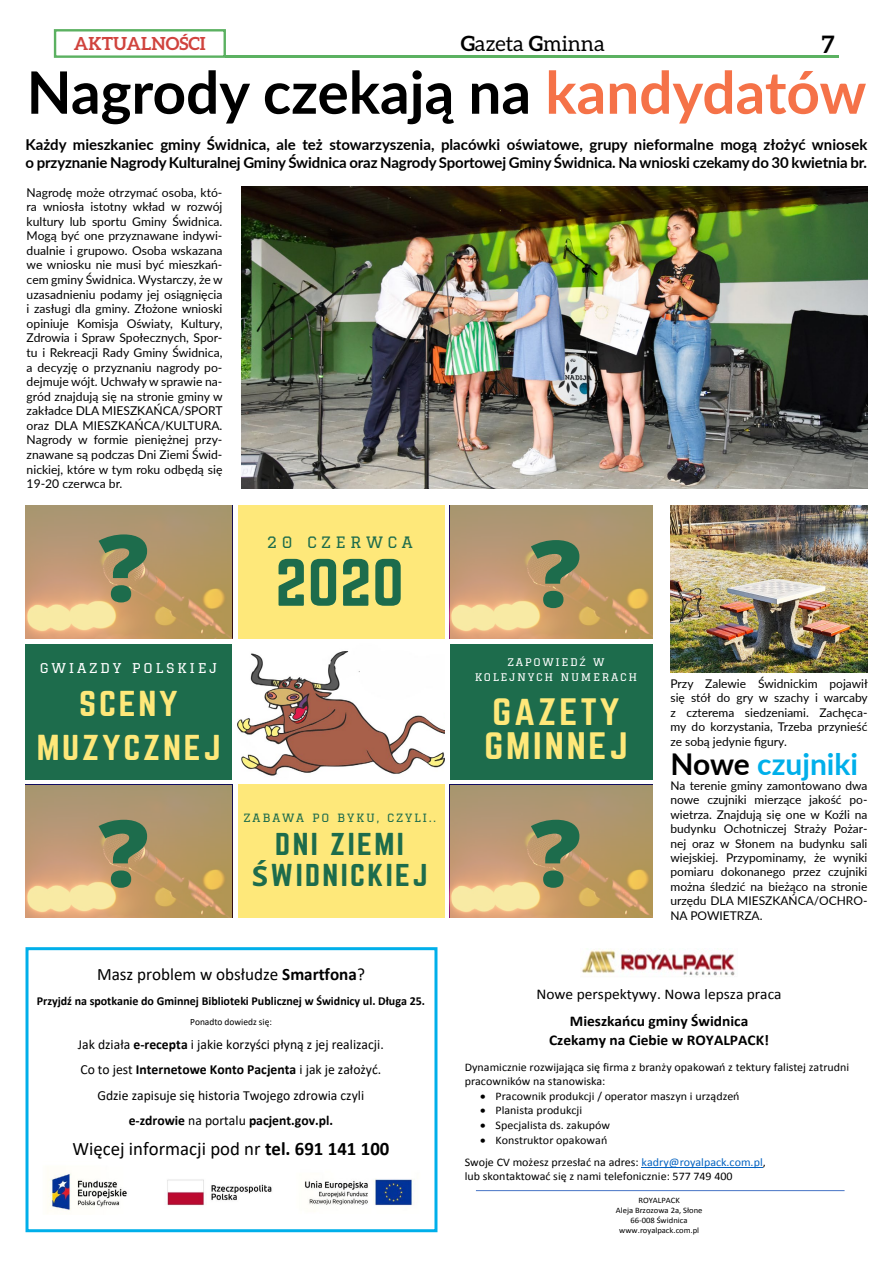
<style>
.page{position:relative;width:893px;height:1263px;background:#fff}
.page>*{position:absolute;margin:0;border:0;box-sizing:border-box;transform-origin:0 0}
.t1{font:800 92.4px "Open Sans";color:#1d6c4c;scale:1.08 1}
.t2{font:58.65px "Norwester";color:#1d6c4c;scale:1.08 1}
.t3{font:700 58.5px "Lato";color:#000}
.t4{font:33.45px/34.3px "Norwester";letter-spacing:.08em;color:#fee87a;scale:1.08 1}
.t5{font:31.5px/43.7px "Norwester";letter-spacing:.08em;color:#fee87a;text-align:center;scale:1.08 1}
.t6{font:700 30px "Lato";color:#00afea}
.t7{font:27.75px/30.9px "Norwester";letter-spacing:.08em;color:#1d6c4c;text-align:center;scale:1.08 1}
.t8{font:700 24px "Aleo";color:#000}
.t9{font:21px "Aleo";color:#000}
.t10{font:19.05px "Calibri";color:#000}
.t11{font:700 18px "Aleo";color:#d0433d}
.t12{font:17.4px "Calibri";color:#000}
.t13{font:15.3px "Graduate";letter-spacing:.26em;color:#1d6c4c;scale:1.08 1}
.t14{font:700 15px/18px "Lato";letter-spacing:-.01em;color:#000}
.t15{font:700 14.85px/18px "Calibri";color:#000;text-align:center;scale:1.04 1}
.t16{font:14.85px "Calibri";color:#000;scale:1.04 1}
.t17{font:13.8px/25.2px "Calibri";color:#000;text-align:center}
.t18{font:13.2px "Graduate";letter-spacing:.19em;color:#fff;scale:1.08 1}
.t19{font:12.15px/14.5px "Lato";color:#000;text-align:justify}
.t20{font:700 12.15px "Calibri";color:#000}
.t21{font:12px/14.4px "Lato";color:#000;text-align:justify}
.t22{font:11.55px/14.1px "Calibri";color:#000;scale:1.04 1}
.t23{font:11.1px "Graduate";letter-spacing:.15em;color:#1d6c4c;scale:1.08 1}
.t24{font:10.35px/14.5px "Graduate";letter-spacing:.15em;color:#fff;text-align:center;scale:1.08 1}
.t25{font:9.6px "Calibri";color:#000}
.t26{font:8.25px/10.1px "Calibri";letter-spacing:-.005em;color:#000;text-align:center;scale:1.04 1}
.s1{font-weight:700}
.s2{color:#f57248}
.s3{font-family:"Noto Sans"}
.s4{font-family:"Noto Sans";font-weight:700}
.s5{color:#000}
.s6{color:#0563c1}
</style>
<div class="page">
<hr style="left:226px;top:56px;width:613px;height:2px;background:#5bb161">
<div style="left:54px;top:29px;width:172px;height:29px;background:#fff;border:2px solid #5bb161"></div>
<img style="left:670px;top:505px;width:197px;height:168px">
<img style="left:241px;top:187px;width:626px;height:301px">
<img style="left:48px;top:1173px;width:367px;height:38px">
<hr style="left:642px;top:1167px;width:121px;height:1px;background:#0563c1">
<img style="left:581px;top:948px;width:154px;height:29px">
<hr style="left:476px;top:1190px;width:368px;height:1px;background:#4472c4">
<div style="left:26px;top:947px;width:411px;height:285px;border:3px solid #00afea"></div>
<div style="left:238px;top:505px;width:206px;height:134px;background:#fee87a"></div>
<div style="left:26px;top:644px;width:206px;height:135px;background:#1d6c4c"></div>
<img style="left:238px;top:651px;width:206px;height:125px">
<div style="left:450px;top:644px;width:202px;height:135px;background:#1d6c4c"></div>
<div style="left:238px;top:784px;width:206px;height:134px;background:#fee87a"></div>
<svg style="left:26px;top:505px;width:206px;height:134px"></svg>
<svg style="left:451px;top:505px;width:201px;height:134px"></svg>
<svg style="left:26px;top:785px;width:206px;height:133px"></svg>
<svg style="left:451px;top:785px;width:201px;height:133px"></svg>
<h3 class="t11" style="left:74px;top:33px;width:133px">AKTUALNOŚCI</h3>
<h3 class="t9" style="left:461px;top:31px;width:146px"><span class="s1">G</span>azeta <span class="s1">G</span>minna</h3>
<h3 class="t8" style="left:822px;top:30px;width:14px">7</h3>
<h3 class="t3" style="left:27px;top:49px;width:841px">Nagrody czekają na <span class="s2">kandydatów</span></h3>
<p class="t14" style="left:26px;top:135px;width:843px">Każdy mieszkaniec gminy Świdnica, ale też stowarzyszenia, placówki oświatowe, grupy nieformalne mogą złożyć wniosek o przyznanie Nagrody Kulturalnej Gminy Świdnica oraz Nagrody Sportowej Gminy Świdnica. Na wnioski czekamy do 30 kwietnia br.</p>
<p class="t19" style="left:27px;top:184px;width:198px">Nagrodę może otrzymać osoba, któ&shy;ra wniosła istotny wkład w rozwój kultury lub sportu Gminy Świdnica.<br>Mogą być one przyznawane indywi&shy;dualnie i grupowo. Osoba wskazana we wniosku nie musi być mieszkań&shy;cem gminy Świdnica. Wystarczy, że w uzasadnieniu podamy jej osiągnięcia i zasługi dla gminy. Złożone wnioski opiniuje Komisja Oświaty, Kultury, Zdrowia i Spraw Społecznych, Spor&shy;tu i Rekreacji Rady Gminy Świdnica, a decyzję o przyznaniu nagrody po&shy;dejmuje wójt. Uchwały w sprawie na&shy;gród znajdują się na stronie gminy w zakładce DLA MIESZKAŃCA/SPORT oraz DLA MIESZKAŃCA/KULTURA.<br>Nagrody w formie pieniężnej przy&shy;znawane są podczas Dni Ziemi Świd&shy;nickiej, które w tym roku odbędą się 19-20 czerwca br.</p>
<h1 class="t1" style="left:99px;top:497px;width:48px">?</h1>
<h1 class="t1" style="left:531px;top:503px;width:48px">?</h1>
<p class="t13" style="left:267px;top:533px;width:137px">20 CZERWCA</p>
<h2 class="t2" style="left:275px;top:554px;width:120px">2020</h2>
<p class="t18" style="left:40px;top:660px;width:166px">GWIAZDY POLSKIEJ</p>
<h3 class="t5" style="left:37px;top:683px;width:172px">SCENY<br>MUZYCZNEJ</h3>
<p class="t24" style="left:475px;top:655px;width:152px">ZAPOWIED<span class="s3">Ź</span> W<br>KOLEJNYCH NUMERACH</p>
<h3 class="t4" style="left:484px;top:695px;width:134px">GAZETY<br>GMINNEJ</h3>
<p class="t23" style="left:244px;top:811px;width:179px">ZABAWA PO BYKU, CZYLI..</p>
<h1 class="t1" style="left:99px;top:783px;width:48px">?</h1>
<h1 class="t1" style="left:531px;top:783px;width:48px">?</h1>
<h3 class="t7" style="left:252px;top:829px;width:164px">DNI ZIEMI<br><span class="s4">Ś</span>WIDNICKIEJ</h3>
<p class="t21" style="left:670px;top:676px;width:199px">Przy Zalewie Świdnickim pojawił się stół do gry w szachy i warcaby z czterema siedzeniami. Zachęca&shy;my do korzystania, Trzeba przynieść ze sobą jedynie figury.</p>
<h3 class="t6" style="left:670px;top:742px;width:189px"><span class="s5">Nowe</span> czujniki</h3>
<p class="t21" style="left:670px;top:778px;width:198px">Na terenie gminy zamontowano dwa nowe czujniki mierzące jakość po&shy;wietrza. Znajdują się one w Koźli na budynku Ochotniczej Straży Pożar&shy;nej oraz w Słonem na budynku sali wiejskiej. Przypominamy, że wyniki pomiaru dokonanego przez czujniki można śledzić na bieżąco na stronie urzędu DLA MIESZKAŃCA/OCHRO-NA POWIETRZA.</p>
<h3 class="t12" style="left:97px;top:962px;width:269px">Masz problem w obsłudze <span class="s1">Smartfona</span>?</h3>
<p class="t20" style="left:37px;top:992px;width:390px">Przyjdź na spotkanie do Gminnej Biblioteki Publicznej w Świdnicy ul. Długa 25.</p>
<p class="t25" style="left:190px;top:1015px;width:83px">Ponadto dowiedz się:</p>
<p class="t17" style="left:78px;top:1031px;width:307px">Jak działa <span class="s1">e-recepta</span> i jakie korzyści płyną z jej realizacji.<br>Co to jest <span class="s1">Internetowe Konto Pacjenta</span> i jak je założyć.<br>Gdzie zapisuje się historia Twojego zdrowia czyli <span class="s1">e-zdrowie</span> na portalu <span class="s1">pacjent.gov.pl.</span></p>
<h3 class="t10" style="left:72px;top:1135px;width:318px">Więcej informacji pod nr <span class="s1">tel. 691 141 100</span></h3>
<p class="t16" style="left:537px;top:985px;width:237px">Nowe perspektywy. Nowa lepsza praca</p>
<p class="t15" style="left:549px;top:1012px;width:213px">Mieszkańcu gminy Świdnica<br>Czekamy na Ciebie w ROYALPACK!</p>
<p class="t22" style="left:465px;top:1060px;width:371px">Dynamicznie rozwijająca się firma z branży opakowań z tektury falistej zatrudni pracowników na stanowiska:</p>
<p class="t22" style="left:480px;top:1089px;width:251px">• Pracownik produkcji / operator maszyn i urządzeń</p>
<p class="t22" style="left:480px;top:1103px;width:100px">• Planista produkcji</p>
<p class="t22" style="left:480px;top:1118px;width:126px">• Specjalista ds. zakupów</p>
<p class="t22" style="left:465px;top:1129px;width:291px;line-height:22.2px;text-indent:15px">• Konstruktor opakowań<br>Swoje CV możesz przesłać na adres: <span class="s6">kadry@royalpack.com.pl</span>,</p>
<p class="t22" style="left:465px;top:1169px;width:259px">lub skontaktować się z nami telefonicznie: 577 749 400</p>
<p class="t26" style="left:616px;top:1195px;width:85px">ROYALPACK<br>Aleja Brzozowa 2a, Słone<br>66-008 Świdnica www.royalpack.com.pl</p>
</div>
